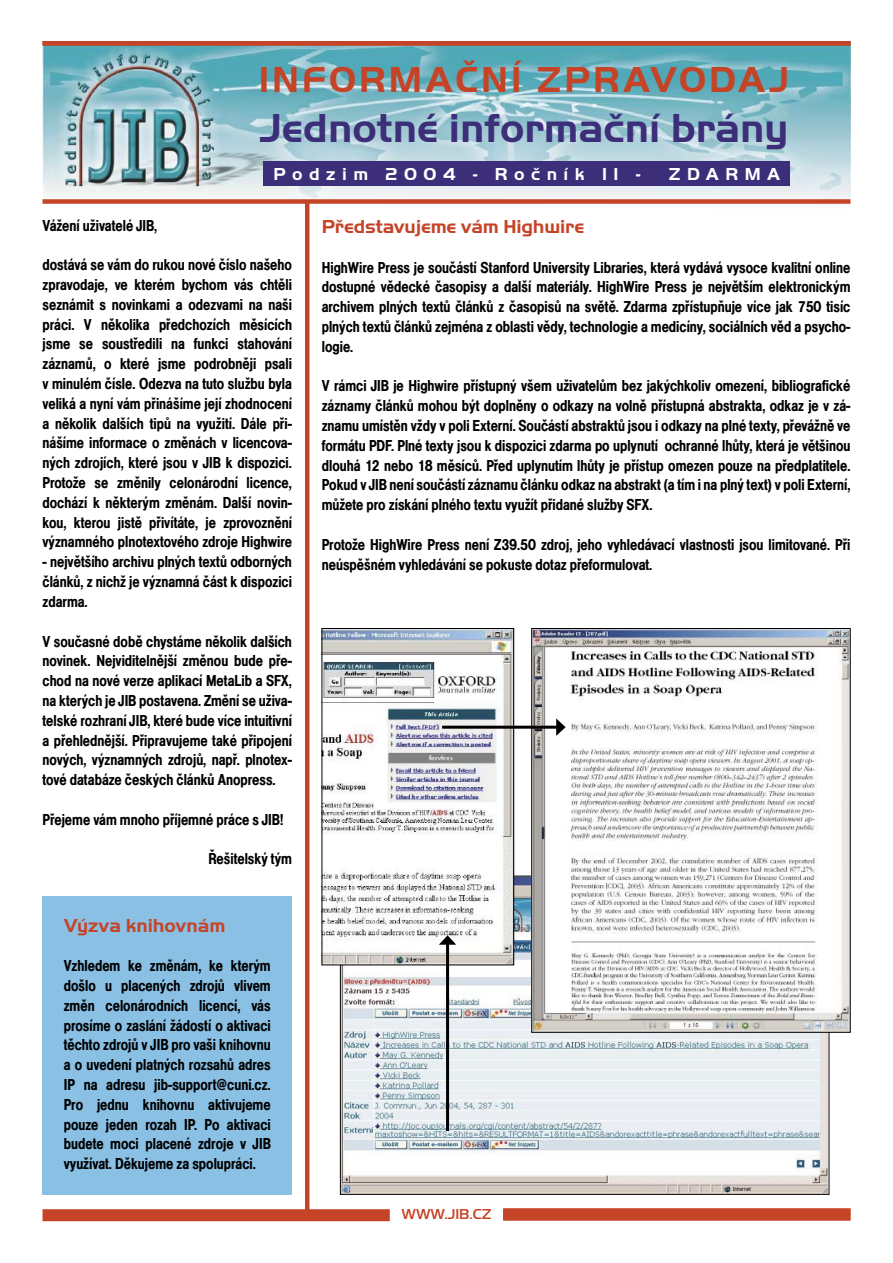
<style>
.page{position:relative;width:893px;height:1263px;background:#fff}
.page>*{position:absolute;margin:0;border:0;box-sizing:border-box;transform-origin:0 0}
.t1{font:700 42px "Handel Got DEE";color:#3c2e79}
.t2{font:700 37.5px "Handel Got DEE";letter-spacing:.08em;color:#c54327}
.t3{font:700 19.5px "Handel Got DEE";letter-spacing:-.01em;color:#c54327}
.t4{font:700 18px "Handel Got DEE";letter-spacing:.36em;color:#fff}
.t5{font:500 condensed 16.5px/19.8px "Nimbus San No 4 DEE";color:#000;text-align:justify}
.t6{font:500 15px "Handel Got DEE";color:#c54327}
</style>
<div class="page">
<img style="left:43px;top:46px;width:807px;height:165px">
<div style="left:264px;top:161px;width:526px;height:24px;background:#3c2e79"></div>
<div style="left:43px;top:199px;width:807px;height:5px;background:#c54327"></div>
<div style="left:43px;top:1209px;width:347px;height:12px;background:#c54327"></div>
<hr style="left:305px;top:201px;width:4px;height:1012px;background:#c54327">
<img style="left:342px;top:878px;width:485px;height:314px">
<div style="left:43px;top:41px;width:807px;height:5px;background:#c54327"></div>
<div style="left:503px;top:1208px;width:347px;height:12px;background:#c54327"></div>
<div style="left:43px;top:896px;width:249px;height:298px;background:#8ac0e4"></div>
<img style="left:533px;top:630px;width:315px;height:400px">
<div style="left:531px;top:628px;width:319px;height:404px;border:1px solid #000"></div>
<img style="left:324px;top:630px;width:188px;height:333px">
<div style="left:322px;top:628px;width:192px;height:337px;border:1px solid #000"></div>
<hr style="left:446px;top:942px;width:3px;height:189px;background:#000">
<svg style="left:439px;top:935px;width:17px;height:10px"></svg>
<hr style="left:442px;top:726px;width:117px;height:3px;background:#000">
<svg style="left:556px;top:718px;width:10px;height:18px"></svg>
<h2 class="t2" style="left:259px;top:58px;width:532px">INFORMAČNÍ ZPRAVODAJ</h2>
<h1 class="t1" style="left:259px;top:104px;width:530px">Jednotné informační brány</h1>
<p class="t4" style="left:273px;top:164px;width:368px">Podzim 2004 - Ročník II -</p>
<p class="t4" style="left:669px;top:164px;width:113px">ZDARMA</p>
<p class="t5" style="left:43px;top:215px;width:116px">Vážení uživatelé JIB,</p>
<p class="t5" style="left:43px;top:255px;width:251px">dostává se vám do rukou nové číslo našeho zpravodaje, ve kterém bychom vás chtěli seznámit s novinkami a odezvami na naši práci. V několika předchozích měsících jsme se soustředili na funkci stahování záznamů, o které jsme podrobněji psali v minulém čísle. Odezva na tuto službu byla veliká a nyní vám přinášíme její zhodnocení a několik dalších tipů na využití. Dále při&shy;nášíme informace o změnách v licencova&shy;ných zdrojích, které jsou v JIB k dispozici.<br>Protože se změnily celonárodní licence, dochází k některým změnám. Další novin&shy;kou, kterou jistě přivítáte, je zprovoznění významného plnotextového zdroje Highwire</p>
<p class="t5" style="left:43px;top:552px;width:251px">- největšího archivu plných textů odborných článků, z nichž je významná část k dispozici zdarma.</p>
<p class="t5" style="left:43px;top:631px;width:251px">V současné době chystáme několik dalších novinek. Nejviditelnější změnou bude pře&shy;chod na nové verze aplikací MetaLib a SFX, na kterých je JIB postavena. Změní se uživa&shy;telské rozhraní JIB, které bude více intuitivní a přehlednější. Připravujeme také připojení nových, významných zdrojů, např. plnotex&shy;tové databáze českých článků Anopress.</p>
<p class="t5" style="left:43px;top:809px;width:243px">Přejeme vám mnoho příjemné práce s JIB!</p>
<p class="t5" style="left:208px;top:849px;width:85px">Řešitelský tým</p>
<p class="t3" style="left:64px;top:914px;width:163px">Výzva knihovnám</p>
<p class="t5" style="left:64px;top:956px;width:208px">Vzhledem ke změnám, ke kterým došlo u placených zdrojů vlivem změn celonárodních licencí, vás prosíme o zaslání žádostí o aktivaci těchto zdrojů v JIB pro vaši knihovnu a o uvedení platných rozsahů adres IP na adresu jib-support@cuni.cz.<br>Pro jednu knihovnu aktivujeme pouze jeden rozah IP. Po aktivaci budete moci placené zdroje v JIB využívat. Děkujeme za spolupráci.</p>
<p class="t3" style="left:322px;top:216px;width:264px">Představujeme vám Highwire</p>
<p class="t5" style="left:322px;top:257px;width:530px">HighWire Press je součástí Stanford University Libraries, která vydává vysoce kvalitní online dostupné vědecké časopisy a další materiály. HighWire Press je největším elektronickým archivem plných textů článků z časopisů na světě. Zdarma zpřístupňuje více jak 750 tisíc plných textů článků zejména z oblasti vědy, technologie a medicíny, sociálních věd a psycho&shy;logie.</p>
<p class="t5" style="left:322px;top:376px;width:530px">V rámci JIB je Highwire přístupný všem uživatelům bez jakýchkoliv omezení, bibliografické záznamy článků mohou být doplněny o odkazy na volně přístupná abstrakta, odkaz je v zá&shy;znamu umístěn vždy v poli Externí. Součástí abstraktů jsou i odkazy na plné texty, převážně ve formátu PDF. Plné texty jsou k dispozici zdarma po uplynutí ochranné lhůty, která je většinou dlouhá 12 nebo 18 měsíců. Před uplynutím lhůty je přístup omezen pouze na předplatitele.<br>Pokud v JIB není součástí záznamu článku odkaz na abstrakt (a tím i na plný text) v poli Externí, můžete pro získání plného textu využít přidané služby SFX.</p>
<p class="t5" style="left:322px;top:535px;width:530px">Protože HighWire Press není Z39.50 zdroj, jeho vyhledávací vlastnosti jsou limitované. Při neúspěšném vyhledávání se pokuste dotaz přeformulovat.</p>
<p class="t6" style="left:401px;top:1206px;width:91px">WWW.JIB.CZ</p>
</div>
